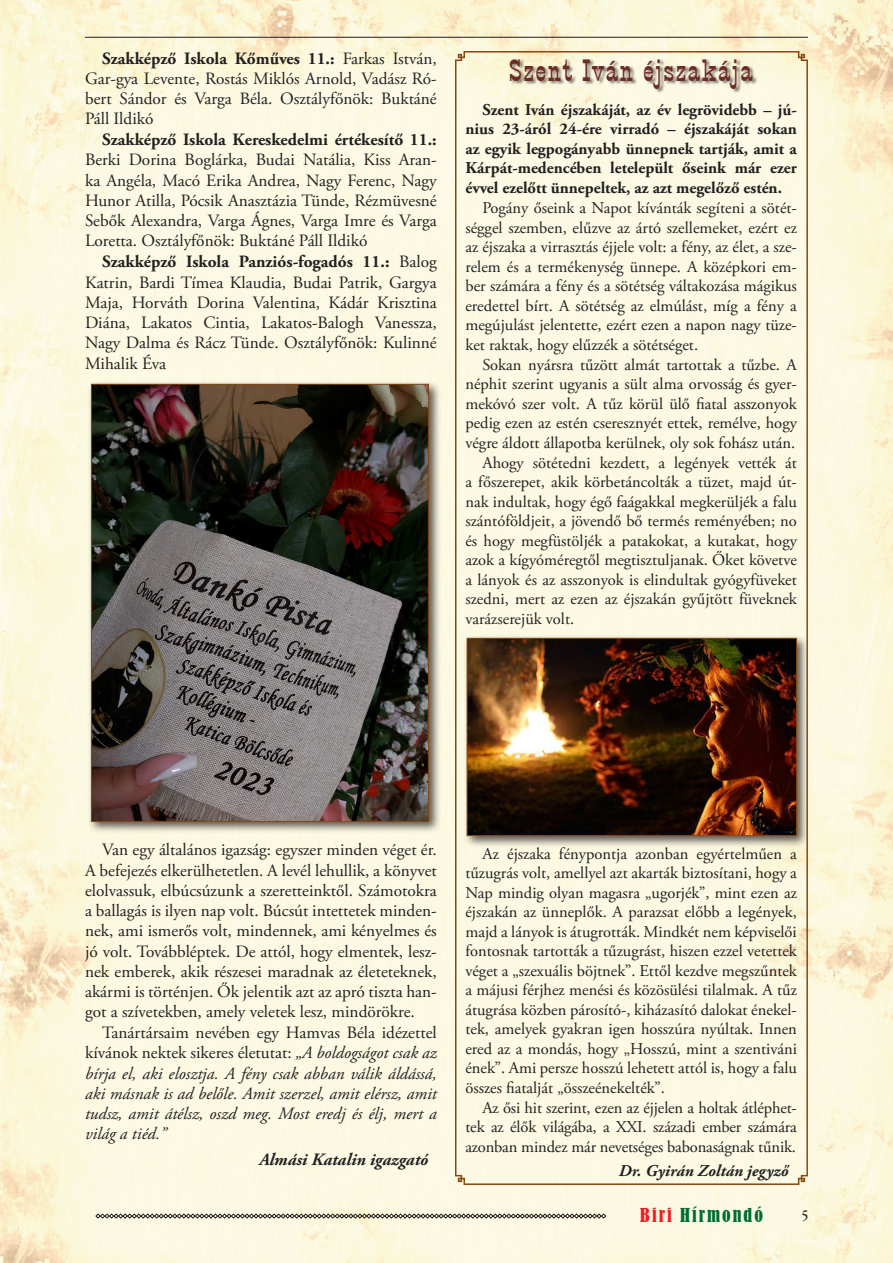
<style>
.page{position:relative;width:893px;height:1263px;background:#fff}
.page>*{position:absolute;margin:0;border:0;box-sizing:border-box;transform-origin:0 0}
.Cikkcím{font:30px "Big Top";letter-spacing:.05em;color:#6e2b25}
.t1{font:condensed 18px "Bernard";letter-spacing:.11em;color:#006d33}
.Szöveg{font:17.25px/20.2px "Adobe Garamond Pro";color:#231f20;text-align:justify}
.Szöveg-2{font:italic 17.25px/20.2px "Adobe Garamond Pro";color:#231f20;text-align:justify}
.Folytatás{font:italic 700 17.25px "Adobe Garamond Pro";color:#231f20}
.Szöveg-3{font:16.5px/19.5px "Adobe Garamond Pro";color:#231f20;text-align:justify}
.Szöveg-4{font:700 16.5px/19.5px "Adobe Garamond Pro";color:#231f20;text-align:justify}
.Folytatás-2{font:italic 700 16.5px "Adobe Garamond Pro";color:#231f20}
.t2{font:15px "Garamond Bk Cn PFL";color:#231f20}
.s1{font-weight:700}
.s2{font-style:normal}
.s3{color:#ee1d23}
</style>
<div class="page">
<img style="left:0;top:0;width:893px;height:1263px">
<svg style="left:95px;top:1213px;width:511px;height:5px;background:#939084"></svg>
<hr style="left:85px;top:37px;width:723px;height:1px;background:#231f20">
<div style="left:87px;top:380px;width:354px;height:454px;background:#231f20;opacity:.75"></div>
<img style="left:93px;top:386px;width:334px;height:434px">
<div style="left:91px;top:384px;width:338px;height:438px;border:1px solid #87470f"></div>
<div style="left:454px;top:50px;width:355px;height:1136px;background:#fcf9e3"></div>
<div style="left:510px;top:59px;width:248px;height:34px;background:#231f20;opacity:.55"></div>
<div style="left:463px;top:634px;width:346px;height:214px;background:#231f20;opacity:.75"></div>
<img style="left:469px;top:640px;width:326px;height:194px">
<div style="left:467px;top:638px;width:330px;height:198px;border:1px solid #87470f"></div>
<p class="Szöveg" style="left:85px;top:49px;width:353px;text-indent:17px"><span class="s1">Szakképző Iskola Kőműves 11.:</span> Farkas István, Gar-gya Levente, Rostás Miklós Arnold, Vadász Ró&shy;bert Sándor és Varga Béla. Osztályfőnök: Buktáné Páll Ildikó</p>
<p class="Szöveg" style="left:85px;top:130px;width:353px;text-indent:17px"><span class="s1">Szakképző Iskola Kereskedelmi értékesítő 11.:<br></span>Berki Dorina Boglárka, Budai Natália, Kiss Aran&shy;ka Angéla, Macó Erika Andrea, Nagy Ferenc, Nagy Hunor Atilla, Pócsik Anasztázia Tünde, Rézmüvesné Sebők Alexandra, Varga Ágnes, Varga Imre és Varga Loretta. Osztályfőnök: Buktáné Páll Ildikó</p>
<p class="Szöveg" style="left:85px;top:252px;width:353px;text-indent:17px"><span class="s1">Szakképző Iskola Panziós-fogadós 11.:</span> Balog Katrin, Bardi Tímea Klaudia, Budai Patrik, Gargya Maja, Horváth Dorina Valentina, Kádár Krisztina Diána, Lakatos Cintia, Lakatos-Balogh Vanessza, Nagy Dalma és Rácz Tünde. Osztályfőnök: Kulinné Mihalik Éva</p>
<p class="Cikkcím" style="left:509px;top:53px;width:245px">Szent Iván éjszakája</p>
<p class="Szöveg-4" style="left:465px;top:100px;width:333px;text-indent:17px">Szent Iván éjszakáját, az év legrövidebb – jú&shy;nius 23-áról 24-ére virradó – éjszakáját sokan az egyik legpogányabb ünnepnek tartják, amit a Kárpát-medencében letelepült őseink már ezer évvel ezelőtt ünnepeltek, az azt megelőző estén.</p>
<p class="Szöveg-3" style="left:465px;top:199px;width:333px;text-indent:17px">Pogány őseink a Napot kívánták segíteni a sötét&shy;séggel szemben, elűzve az ártó szellemeket, ezért ez az éjszaka a virrasztás éjjele volt: a fény, az élet, a sze&shy;relem és a termékenység ünnepe. A középkori em&shy;ber számára a fény és a sötétség váltakozása mágikus eredettel bírt. A sötétség az elmúlást, míg a fény a megújulást jelentette, ezért ezen a napon nagy tüze&shy;ket raktak, hogy elűzzék a sötétséget.</p>
<p class="Szöveg-3" style="left:465px;top:355px;width:333px;text-indent:17px">Sokan nyársra tűzött almát tartottak a tűzbe. A néphit szerint ugyanis a sült alma orvosság és gyer&shy;mekóvó szer volt. A tűz körül ülő fiatal asszonyok pedig ezen az estén cseresznyét ettek, remélve, hogy végre áldott állapotba kerülnek, oly sok fohász után.</p>
<p class="Szöveg-3" style="left:465px;top:453px;width:333px;text-indent:17px">Ahogy sötétedni kezdett, a legények vették át a főszerepet, akik körbetáncolták a tüzet, majd út&shy;nak indultak, hogy égő faágakkal megkerüljék a falu szántóföldjeit, a jövendő bő termés reményében; no és hogy megfüstöljék a patakokat, a kutakat, hogy azok a kígyóméregtől megtisztuljanak. Őket követve a lányok és az asszonyok is elindultak gyógyfüveket szedni, mert az ezen az éjszakán gyűjtött füveknek varázserejük volt.</p>
<p class="Szöveg" style="left:85px;top:840px;width:353px;text-indent:17px">Van egy általános igazság: egyszer minden véget ér.<br>A befejezés elkerülhetetlen. A levél lehullik, a könyvet elolvassuk, elbúcsúzunk a szeretteinktől. Számotokra a ballagás is ilyen nap volt. Búcsút intettetek minden&shy;nek, ami ismerős volt, mindennek, ami kényelmes és jó volt. Továbbléptek. De attól, hogy elmentek, lesz&shy;nek emberek, akik részesei maradnak az életeteknek, akármi is történjen. Ők jelentik azt az apró tiszta han&shy;got a szívetekben, amely veletek lesz, mindörökre.</p>
<p class="Szöveg-2" style="left:85px;top:1023px;width:353px;text-indent:17px"><span class="s2">Tanártársaim nevében egy Hamvas Béla idézettel kívánok nektek sikeres életutat:</span> „A boldogságot csak az bírja el, aki elosztja. A fény csak abban válik áldássá, aki másnak is ad belőle. Amit szerzel, amit elérsz, amit tudsz, amit átélsz, oszd meg. Most eredj és élj, mert a világ a tiéd.”</p>
<p class="Folytatás" style="left:259px;top:1149px;width:170px">Almási Katalin igazgató</p>
<p class="Szöveg-3" style="left:465px;top:844px;width:333px;text-indent:17px">Az éjszaka fénypontja azonban egyértelműen a tűzugrás volt, amellyel azt akarták biztosítani, hogy a Nap mindig olyan magasra „ugorjék”, mint ezen az éjszakán az ünneplők. A parazsat előbb a legények, majd a lányok is átugrották. Mindkét nem képviselői fontosnak tartották a tűzugrást, hiszen ezzel vetettek véget a „szexuális böjtnek”. Ettől kezdve megszűntek a májusi férjhez menési és közösülési tilalmak. A tűz átugrása közben párosító-, kiházasító dalokat énekel&shy;tek, amelyek gyakran igen hosszúra nyúltak. Innen ered az a mondás, hogy „Hosszú, mint a szentiváni ének”. Ami persze hosszú lehetett attól is, hogy a falu összes fiatalját „összeénekelték”.</p>
<p class="Szöveg-3" style="left:465px;top:1098px;width:333px;text-indent:17px">Az ősi hit szerint, ezen az éjjelen a holtak átléphet&shy;tek az élők világába, a XXI. századi ember számára azonban mindez már nevetséges babonaságnak tűnik.</p>
<p class="Folytatás-2" style="left:619px;top:1161px;width:171px">Dr. Gyirán Zoltán jegyző</p>
<p class="t1" style="left:640px;top:1205px;width:124px"><span class="s3">Biri</span> Hírmondó</p>
<p class="t2" style="left:802px;top:1206px;width:8px">5</p>
</div>
